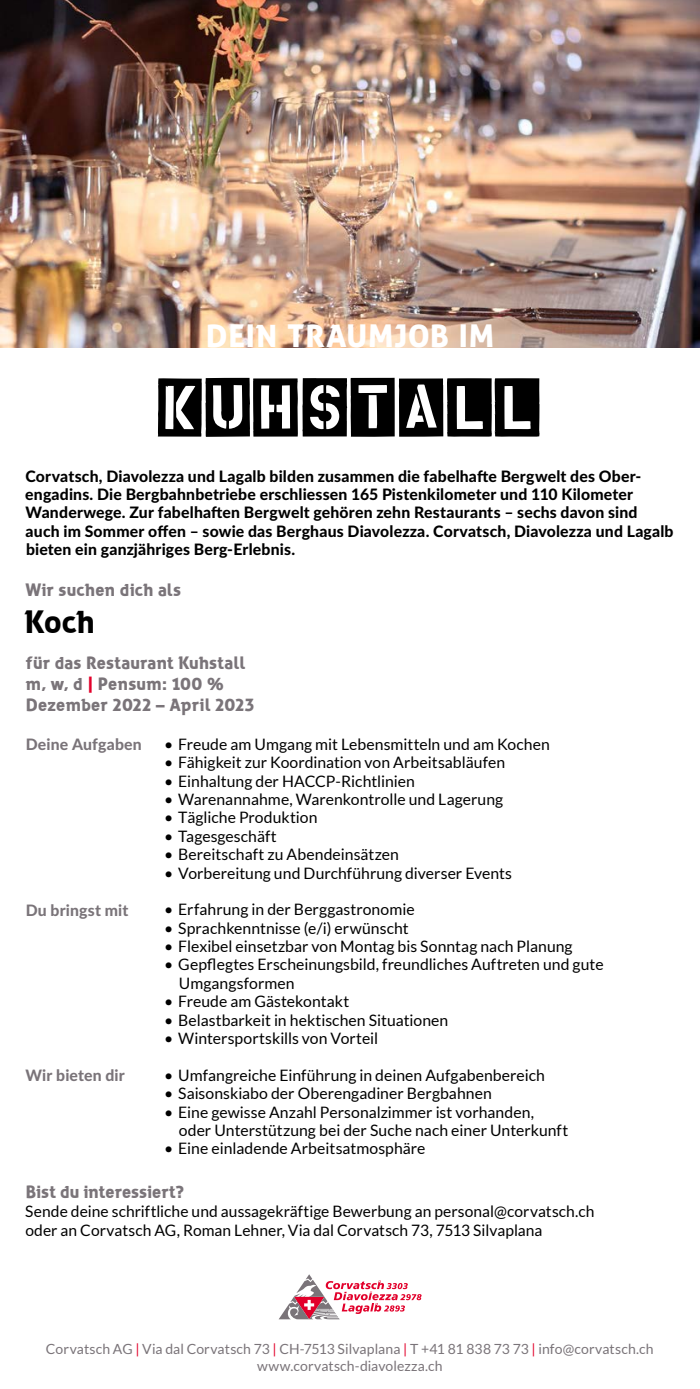
<style>
.page{position:relative;width:700px;height:1389px;background:#fff}
.page>*{position:absolute;margin:0;border:0;box-sizing:border-box;transform-origin:0 0}
.t1{font:700 31.5px "zwodrei";letter-spacing:.015em;color:#fff}
.t2{font:700 31.5px "zwodrei";color:#000}
.t3{font:700 17.5px/21px "zwodrei";letter-spacing:.01em;color:#7a7479}
.t4{font:15.75px/18.4px "Lato";letter-spacing:.005em;color:#000}
.t5{font:800 15.75px/18.4px "Lato";letter-spacing:.01em;color:#000}
.t6{font:800 15.75px "Lato";letter-spacing:.01em;color:#7a7479}
.t7{font:14px/17.5px "Lato";letter-spacing:.005em;color:#7a7479;text-align:center}
.s1{color:#e2002b}
</style>
<div class="page">
<img style="left:0;top:0;width:699px;height:347px">
<svg style="left:279px;top:1274px;width:142px;height:45px"></svg>
<svg style="left:158px;top:378px;width:381px;height:59px"></svg>
<h1 class="t1" style="left:206px;top:317px;width:290px">DEIN TRAUMJOB IM</h1>
<p class="t5" style="left:25px;top:466px;width:649px">Corvatsch, Diavolezza und Lagalb bilden zusammen die fabelhafte Bergwelt des Ober&shy;engadins. Die Bergbahnbetriebe erschliessen 165 Pistenkilometer und 110 Kilometer Wanderwege. Zur fabelhaften Bergwelt gehören zehn Restaurants – sechs davon sind auch im Sommer offen – sowie das Berghaus Diavolezza. Corvatsch, Diavolezza und Lagalb bieten ein ganzjähriges Berg-Erlebnis.</p>
<p class="t3" style="left:26px;top:579px;width:157px">Wir suchen dich als</p>
<h1 class="t2" style="left:25px;top:602px;width:71px">Koch</h1>
<p class="t3" style="left:26px;top:652px;width:230px">für das Restaurant Kuhstall m, w, d <span class="s1">|</span> Pensum: 100 %<br>Dezember 2022 – April 2023</p>
<p class="t6" style="left:26px;top:732px;width:118px">Deine Aufgaben</p>
<p class="t4" style="left:164px;top:735px;width:387px">• Freude am Umgang mit Lebensmitteln und am Kochen</p>
<p class="t4" style="left:164px;top:753px;width:342px">• Fähigkeit zur Koordination von Arbeitsabläufen</p>
<p class="t4" style="left:164px;top:772px;width:252px">• Einhaltung der HACCP-Richtlinien</p>
<p class="t4" style="left:164px;top:790px;width:340px">• Warenannahme, Warenkontrolle und Lagerung</p>
<p class="t4" style="left:164px;top:808px;width:155px">• Tägliche Produktion</p>
<p class="t4" style="left:164px;top:827px;width:114px">• Tagesgeschäft</p>
<p class="t4" style="left:164px;top:845px;width:236px">• Bereitschaft zu Abendeinsätzen</p>
<p class="t4" style="left:164px;top:864px;width:349px">• Vorbereitung und Durchführung diverser Events</p>
<p class="t4" style="left:164px;top:900px;width:252px">• Erfahrung in der Berggastronomie</p>
<p class="t4" style="left:164px;top:919px;width:246px">• Sprachkenntnisse (e/i) erwünscht</p>
<p class="t4" style="left:164px;top:937px;width:410px">• Flexibel einsetzbar von Montag bis Sonntag nach Planung</p>
<p class="t4" style="left:179px;top:955px;width:426px;text-indent:-15px">• Gepflegtes Erscheinungsbild, freundliches Auftreten und gute<br>Umgangsformen</p>
<p class="t4" style="left:164px;top:992px;width:187px">• Freude am Gästekontakt</p>
<p class="t4" style="left:164px;top:1011px;width:286px">• Belastbarkeit in hektischen Situationen</p>
<p class="t4" style="left:164px;top:1029px;width:216px">• Wintersportskills von Vorteil</p>
<p class="t4" style="left:164px;top:1066px;width:382px">• Umfangreiche Einführung in deinen Aufgabenbereich</p>
<p class="t4" style="left:164px;top:1084px;width:329px">• Saisonskiabo der Oberengadiner Bergbahnen</p>
<p class="t4" style="left:179px;top:1103px;width:391px;text-indent:-15px">• Eine gewisse Anzahl Personalzimmer ist vorhanden, oder Unterstützung bei der Suche nach einer Unterkunft</p>
<p class="t4" style="left:164px;top:1139px;width:263px">• Eine einladende Arbeitsatmosphäre</p>
<p class="t6" style="left:26px;top:898px;width:104px">Du bringst mit</p>
<p class="t6" style="left:25px;top:1063px;width:101px">Wir bieten dir</p>
<p class="t3" style="left:26px;top:1181px;width:160px">Bist du interessiert?</p>
<p class="t4" style="left:25px;top:1202px;width:570px;line-height:19.2px">Sende deine schriftliche und aussagekräftige Bewerbung an personal@corvatsch.ch oder an Corvatsch AG, Roman Lehner, Via dal Corvatsch 73, 7513 Silvaplana</p>
<p class="t7" style="left:46px;top:1340px;width:609px">Corvatsch AG <span class="s1">|</span> Via dal Corvatsch 73 <span class="s1">|</span> CH-7513 Silvaplana <span class="s1">|</span> T +41 81 838 73 73 <span class="s1">|</span> info@corvatsch.ch www.corvatsch-diavolezza.ch</p>
</div>
